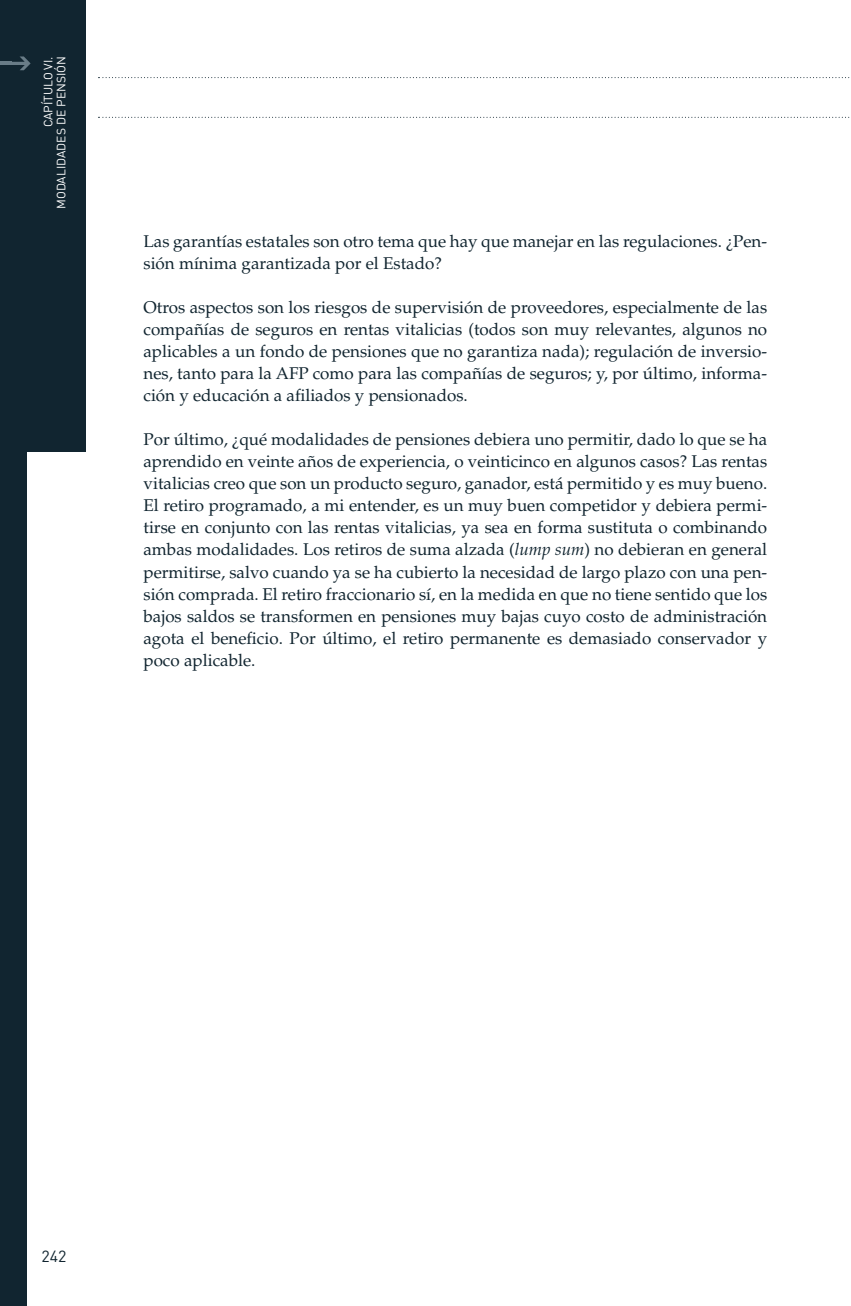
<style>
.page{position:relative;width:851px;height:1306px;background:#fff}
.page>*{position:absolute;margin:0;border:0;box-sizing:border-box;transform-origin:0 0}
.Cuerpo_de_texto{font:17px/22px "Palatino";color:#112530;text-align:justify}
.t1{font:16px "DIN";color:#112530}
.t2{font:12px/13px "DIN";color:#fff;text-align:right}
.s1{font-style:italic}
</style>
<div class="page">
<div style="left:0;top:0;width:86px;height:451px;background:#112530"></div>
<div style="left:0;top:359px;width:27px;height:946px;background:#112530"></div>
<svg style="left:0;top:56px;width:31px;height:14px"></svg>
<svg style="left:98px;top:117px;width:752px;height:1px"></svg>
<svg style="left:98px;top:77px;width:752px;height:1px"></svg>
<p class="t2" style="left:41px;top:209px;width:154px;rotate:-90deg">Capítulo Vi.<br>MODALIDADES DE PENSIÓN</p>
<p class="Cuerpo_de_texto" style="left:143px;top:231px;width:625px">Las garantías estatales son otro tema que hay que manejar en las regulaciones. ¿Pen&shy;sión mínima garantizada por el Estado?</p>
<p class="Cuerpo_de_texto" style="left:143px;top:297px;width:625px">Otros aspectos son los riesgos de supervisión de proveedores, especialmente de las compañías de seguros en rentas vitalicias (todos son muy relevantes, algunos no aplicables a un fondo de pensiones que no garantiza nada); regulación de inversio&shy;nes, tanto para la AFP como para las compañías de seguros; y, por último, informa&shy;ción y educación a afiliados y pensionados.</p>
<p class="Cuerpo_de_texto" style="left:143px;top:429px;width:625px">Por último, ¿qué modalidades de pensiones debiera uno permitir, dado lo que se ha aprendido en veinte años de experiencia, o veinticinco en algunos casos? Las rentas vitalicias creo que son un producto seguro, ganador, está permitido y es muy bueno.<br>El retiro programado, a mi entender, es un muy buen competidor y debiera permi&shy;tirse en conjunto con las rentas vitalicias, ya sea en forma sustituta o combinando ambas modalidades. Los retiros de suma alzada (<span class="s1">lump sum</span>) no debieran en general permitirse, salvo cuando ya se ha cubierto la necesidad de largo plazo con una pen&shy;sión comprada. El retiro fraccionario sí, en la medida en que no tiene sentido que los bajos saldos se transformen en pensiones muy bajas cuyo costo de administración agota el beneficio. Por último, el retiro permanente es demasiado conservador y poco aplicable.</p>
<p class="t1" style="left:41px;top:1246px;width:27px">242</p>
</div>
